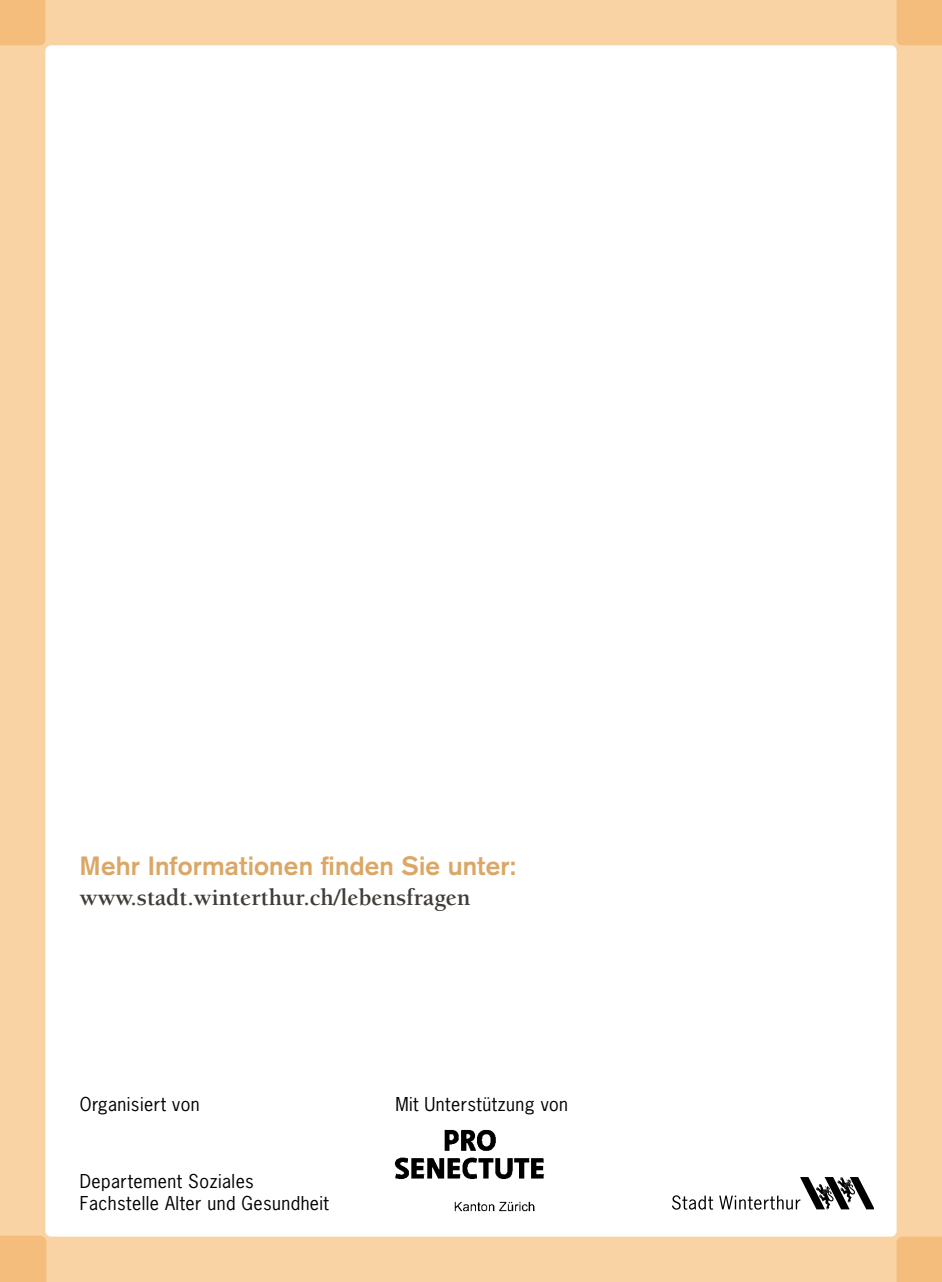
<style>
.page{position:relative;width:942px;height:1282px;background:#fff}
.page>*{position:absolute;margin:0;border:0;box-sizing:border-box;transform-origin:0 0}
.t1{font:700 26px "Akzidenz Grotesk";letter-spacing:.005em;color:#daa767}
.t2{font:700 24px "Berkeley";color:#413c38}
.t3{font:18px/21.6px "News Gothic";letter-spacing:.025em;color:#000}
</style>
<div class="page">
<div style="left:0;top:0;width:941px;height:1281px;background:#f9d3a4"></div>
<div style="left:896px;top:0;width:45px;height:45px;background:#f4bd7b"></div>
<div style="left:896px;top:1236px;width:45px;height:45px;background:#f4bd7b"></div>
<div style="left:0;top:0;width:45px;height:45px;background:#f4bd7b"></div>
<div style="left:45px;top:45px;width:851px;height:1191px;background:#fff;border-radius:6px"></div>
<div style="left:0;top:1234px;width:47px;height:47px;background:#f4bd7b"></div>
<svg style="left:672px;top:1177px;width:201px;height:32px"></svg>
<img style="left:394px;top:1129px;width:151px;height:83px">
<h1 class="t1" style="left:80px;top:850px;width:438px">Mehr Informationen finden Sie unter:</h1>
<h2 class="t2" style="left:80px;top:884px;width:392px">www.stadt.winterthur.ch/lebensfragen</h2>
<p class="t3" style="left:80px;top:1092px;width:121px">Organisiert von</p>
<p class="t3" style="left:395px;top:1092px;width:174px">Mit Unterstützung von</p>
<p class="t3" style="left:80px;top:1170px;width:250px">Departement Soziales<br>Fachstelle Alter und Gesundheit</p>
</div>
